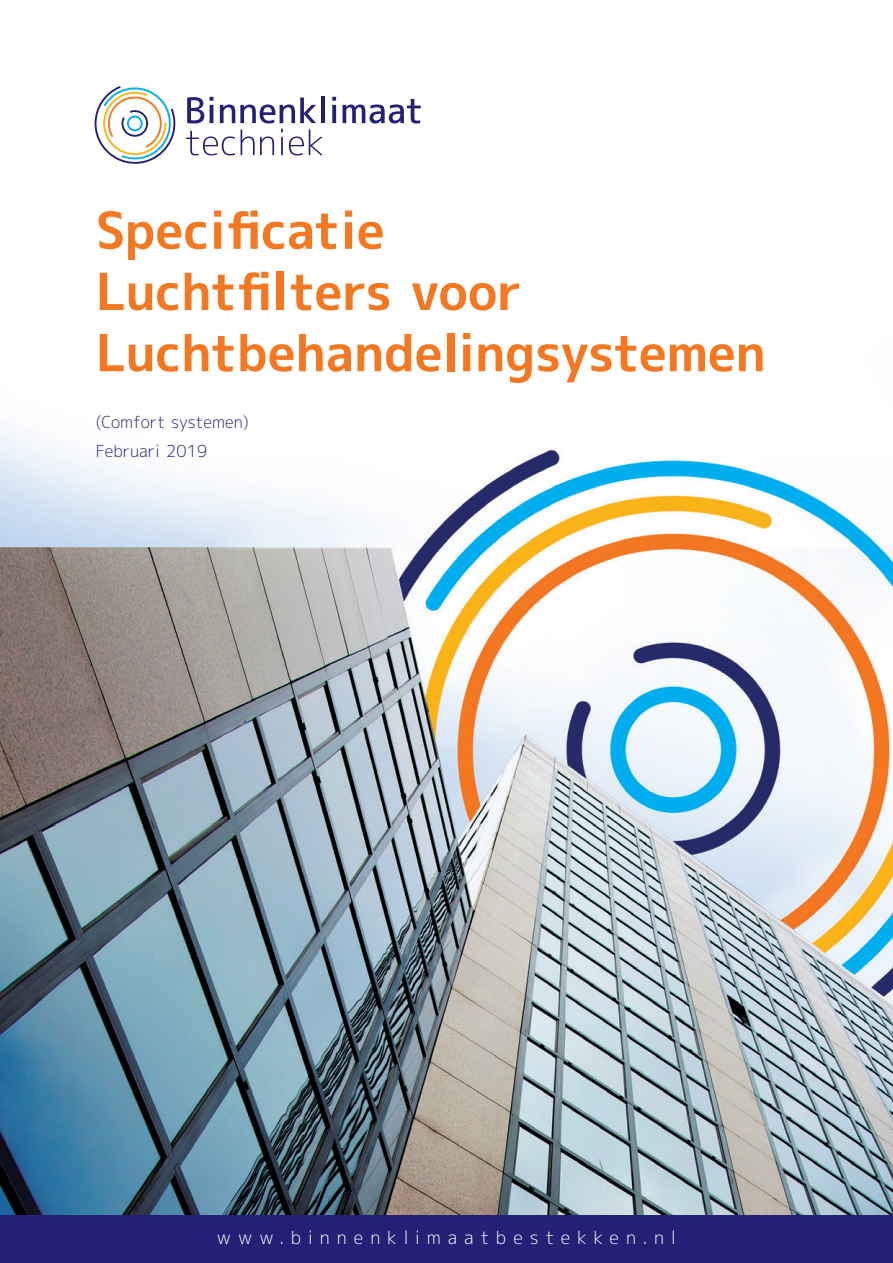
<style>
.page{position:relative;width:893px;height:1263px;background:#fff}
.page>*{position:absolute;margin:0;border:0;box-sizing:border-box;transform-origin:0 0}
.Titel_33pt{font:51px "mplus 1 c bold";letter-spacing:-.01em;color:#f47721}
.Bodytekst_-_light_8{font:18px "mplus 1 c light";letter-spacing:.38em;color:#fff}
.t1{font:16.5px "mplus 1 c light";color:#242076}
</style>
<div class="page">
<img style="left:0;top:96px;width:893px;height:1119px">
<div style="left:0;top:1215px;width:893px;height:48px;background:#242076"></div>
<svg style="left:187px;top:97px;width:17px;height:26px"></svg>
<hr style="left:210px;top:105px;width:3px;height:18px;background:#242076">
<svg style="left:210px;top:97px;width:3px;height:4px"></svg>
<svg style="left:220px;top:97px;width:96px;height:26px"></svg>
<hr style="left:321px;top:97px;width:4px;height:26px;background:#242076">
<svg style="left:332px;top:105px;width:4px;height:18px"></svg>
<svg style="left:332px;top:97px;width:4px;height:4px"></svg>
<svg style="left:343px;top:99px;width:78px;height:24px"></svg>
<svg style="left:186px;top:131px;width:49px;height:24px"></svg>
<svg style="left:241px;top:129px;width:33px;height:26px"></svg>
<svg style="left:281px;top:129px;width:2px;height:26px"></svg>
<svg style="left:289px;top:129px;width:34px;height:26px"></svg>
<svg style="left:95px;top:86px;width:80px;height:78px"></svg>
<p class="Titel_33pt" style="left:96px;top:194px;width:291px">Specificatie</p>
<p class="Titel_33pt" style="left:96px;top:255px;width:428px">Luchtfilters voor</p>
<p class="Titel_33pt" style="left:96px;top:316px;width:672px">Luchtbehandelingsystemen</p>
<p class="t1" style="left:96px;top:410px;width:155px">(Comfort systemen)</p>
<p class="t1" style="left:96px;top:439px;width:113px">Februari 2019</p>
<p class="Bodytekst_-_light_8" style="left:217px;top:1224px;width:461px">www.binnenklimaatbestekken.nl</p>
</div>
